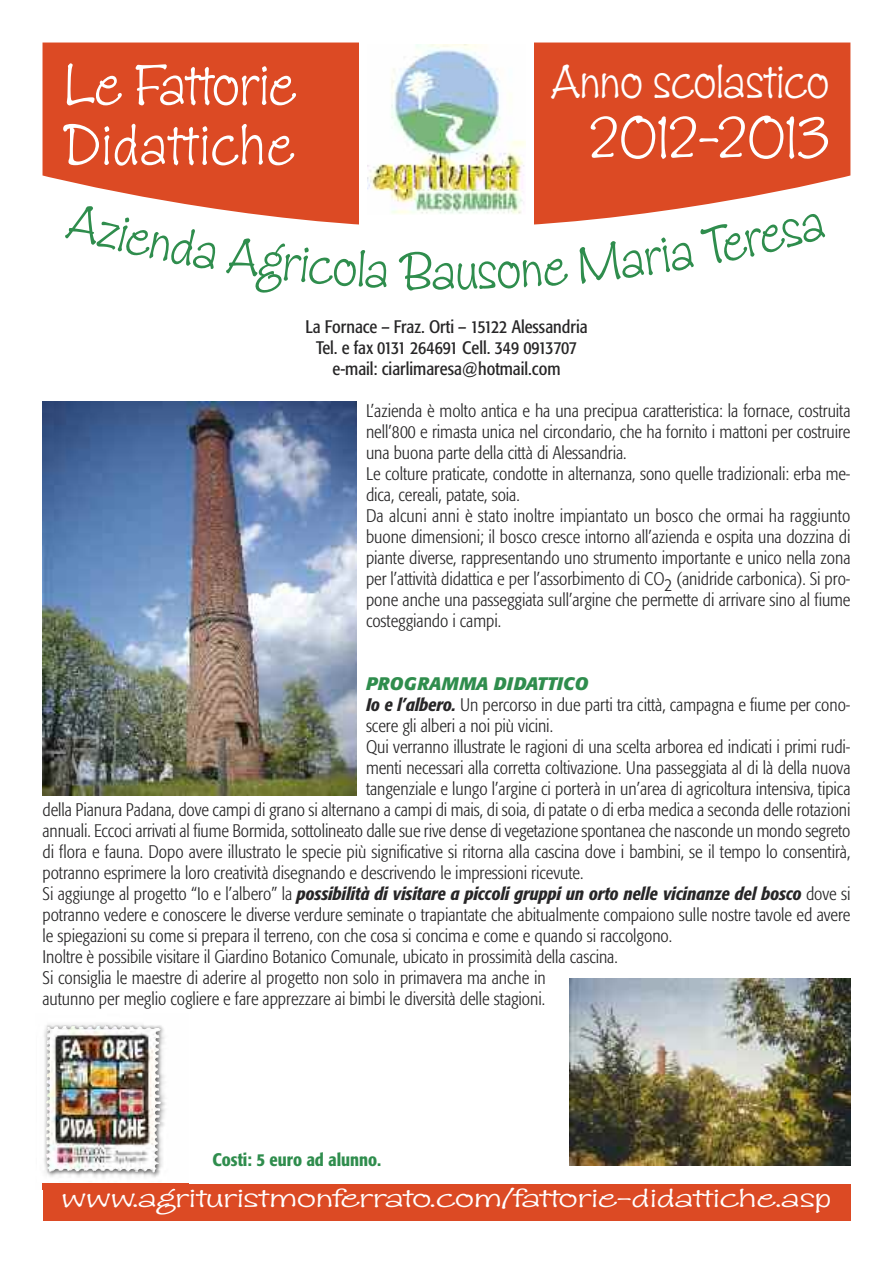
<style>
.page{position:relative;width:893px;height:1263px;background:#fff}
.page>*{position:absolute;margin:0;border:0;box-sizing:border-box;transform-origin:0 0}
.t1{font:60px/60px "Zipty Do";color:#fff}
.t2{font:54px "Zipty Do";color:#2f8d4d}
.t3{font:49.5px "Zipty Do";color:#fff}
.t4{font:27px "Zipty Do";color:#fff;scale:1.55 1}
.t5{font:300 condensed 18px/21px "Formata";color:#272627}
.t6{font:italic 500 condensed 18px "Formata";color:#272627}
.t7{font:condensed 18px/21px "Formata";color:#272627;text-align:center}
.t8{font:500 condensed 18px "Formata";color:#2f8d4d}
.t9{font:italic 700 18px "Formata";letter-spacing:.02em;color:#2f8d4d}
.s1{font-weight:500;font-style:italic}
.s2{font-weight:300;font-style:normal}
</style>
<div class="page">
<svg style="left:43px;top:43px;width:807px;height:182px;background:#de5733"></svg>
<div style="left:359px;top:43px;width:175px;height:188px;background:#fff"></div>
<img style="left:368px;top:44px;width:157px;height:170px">
<div style="left:43px;top:1184px;width:807px;height:36px;background:#dc4a24"></div>
<img style="left:42px;top:1023px;width:147px;height:166px">
<img style="left:43px;top:1184px;width:146px;height:5px">
<img style="left:105px;top:1025px;width:56px;height:17px">
<img style="left:569px;top:978px;width:281px;height:187px">
<img style="left:43px;top:402px;width:314px;height:393px">
<svg style="left:65px;top:202px;width:153px;height:23px"></svg>
<svg style="left:700px;top:212px;width:126px;height:13px"></svg>
<h1 class="t1" style="left:64px;top:60px;width:233px">Le Fattorie<br>Didattiche</h1>
<h3 class="t3" style="left:552px;top:63px;width:279px">Anno scolastico</h3>
<h1 class="t1" style="left:590px;top:113px;width:241px">2012-2013</h1>
<h2 class="t2" style="left:432px;top:252px;width:26px">a</h2>
<p class="t7" style="left:305px;top:317px;width:284px">La Fornace – Fraz. Orti – 15122 Alessandria<br>Tel. e fax 0131 264691 Cell. 349 0913707 e-mail: ciarlimaresa@hotmail.com</p>
<p class="t5" style="left:366px;top:401px;width:486px">L’azienda è molto antica e ha una precipua caratteristica: la fornace, costruita nell’800 e rimasta unica nel circondario, che ha fornito i mattoni per costruire una buona parte della città di Alessandria.<br>Le colture praticate, condotte in alternanza, sono quelle tradizionali: erba me&shy;dica, cereali, patate, soia.<br>Da alcuni anni è stato inoltre impiantato un bosco che ormai ha raggiunto buone dimensioni; il bosco cresce intorno all’azienda e ospita una dozzina di piante diverse, rappresentando uno strumento importante e unico nella zona per l’attività didattica e per l’assorbimento di CO2 (anidride carbonica). Si pro&shy;pone anche una passeggiata sull’argine che permette di arrivare sino al fiume costeggiando i campi.</p>
<p class="t9" style="left:366px;top:676px;width:224px">PROGRAMMA DIDATTICO</p>
<p class="t5" style="left:366px;top:695px;width:486px"><span class="s1">Io e l’albero.</span> Un percorso in due parti tra città, campagna e fiume per cono-</p>
<p class="t5" style="left:366px;top:716px;width:189px">scere gli alberi a noi più vicini.</p>
<p class="t5" style="left:366px;top:737px;width:486px">Qui verranno illustrate le ragioni di una scelta arborea ed indicati i primi rudi-</p>
<p class="t5" style="left:366px;top:758px;width:486px">menti necessari alla corretta coltivazione. Una passeggiata al di là della nuova</p>
<p class="t5" style="left:366px;top:779px;width:486px">tangenziale e lungo l’argine ci porterà in un’area di agricoltura intensiva, tipica</p>
<p class="t5" style="left:43px;top:800px;width:809px">della Pianura Padana, dove campi di grano si alternano a campi di mais, di soia, di patate o di erba medica a seconda delle rotazioni</p>
<p class="t5" style="left:43px;top:821px;width:809px">annuali. Eccoci arrivati al fiume Bormida, sottolineato dalle sue rive dense di vegetazione spontanea che nasconde un mondo segreto</p>
<p class="t5" style="left:43px;top:842px;width:809px">di flora e fauna. Dopo avere illustrato le specie più significative si ritorna alla cascina dove i bambini, se il tempo lo consentirà,</p>
<p class="t5" style="left:43px;top:863px;width:542px">potranno esprimere la loro creatività disegnando e descrivendo le impressioni ricevute.</p>
<p class="t6" style="left:43px;top:886px;width:809px"><span class="s2">Si aggiunge al progetto “Io e l’albero” la</span> possibilità di visitare a piccoli gruppi un orto nelle vicinanze del bosco <span class="s2">dove si</span></p>
<p class="t5" style="left:43px;top:905px;width:809px">potranno vedere e conoscere le diverse verdure seminate o trapiantate che abitualmente compaiono sulle nostre tavole ed avere</p>
<p class="t5" style="left:43px;top:926px;width:631px">le spiegazioni su come si prepara il terreno, con che cosa si concima e come e quando si raccolgono.</p>
<p class="t5" style="left:43px;top:947px;width:577px">Inoltre è possibile visitare il Giardino Botanico Comunale, ubicato in prossimità della cascina.</p>
<p class="t5" style="left:43px;top:968px;width:505px">Si consiglia le maestre di aderire al progetto non solo in primavera ma anche in</p>
<p class="t5" style="left:43px;top:989px;width:504px">autunno per meglio cogliere e fare apprezzare ai bimbi le diversità delle stagioni.</p>
<p class="t8" style="left:213px;top:1152px;width:170px">Costi: 5 euro ad alunno.</p>
<h3 class="t4" style="left:61px;top:1188px;width:498px">www.agrituristmonferrato.com/fattorie-didattiche.asp</h3>
</div>
